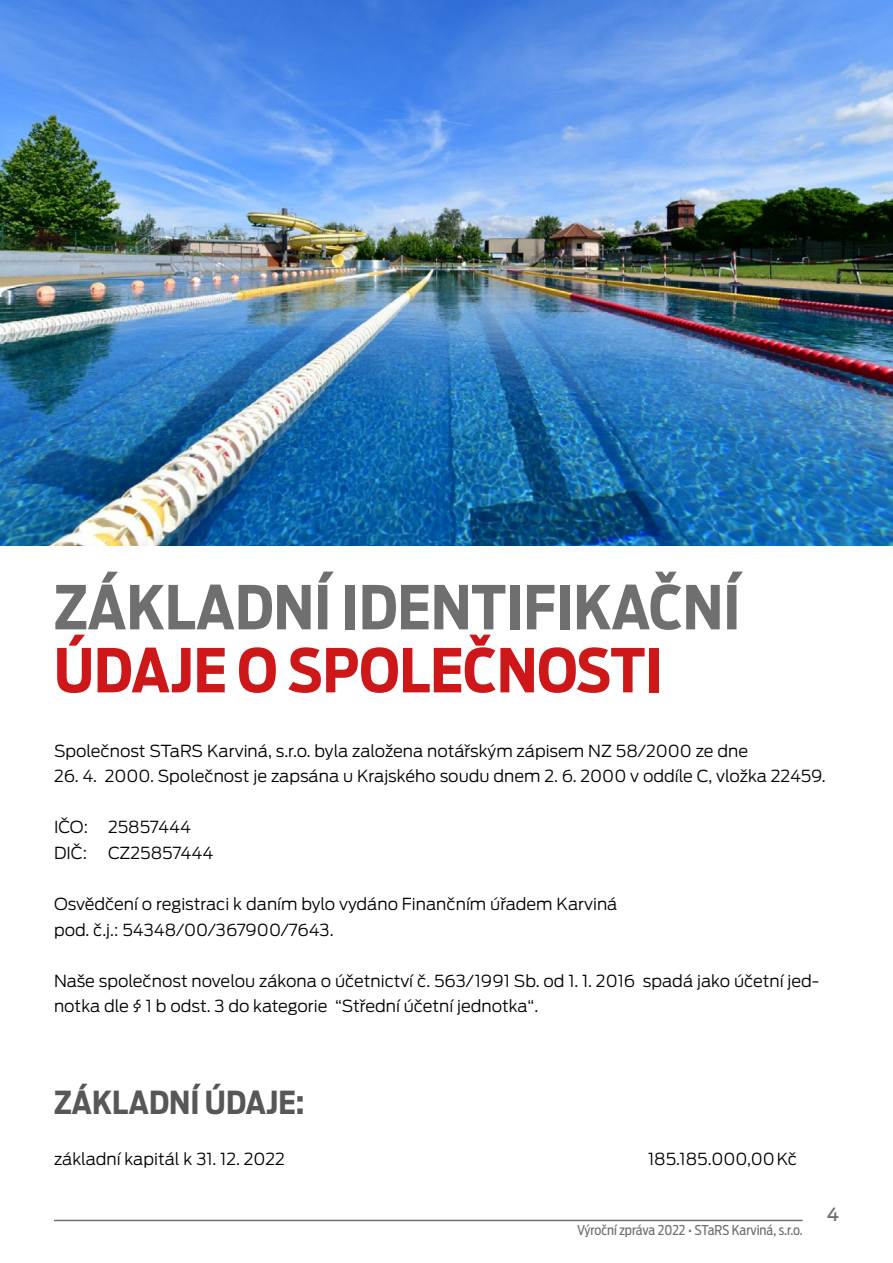
<style>
.page{position:relative;width:893px;height:1263px;background:#fff}
.page>*{position:absolute;margin:0;border:0;box-sizing:border-box;transform-origin:0 0}
.t1{font:700 60px "Ford Antenna Cond";color:#706f6f}
.t2{font:700 60px "Ford Antenna Cond";color:#cd1719}
.t3{font:700 31.5px "Ford Antenna Cond";color:#575756}
.t4{font:500 18px "Ford Antenna";color:#706f6f}
.t5{font:300 16.5px/25.5px "Ford Antenna";color:#000}
.t6{font:13.5px "Ford Antenna Cond";color:#706f6f}
</style>
<div class="page">
<hr style="left:54px;top:1220px;width:749px;height:1px;background:#706f6f">
<img style="left:0;top:0;width:893px;height:545px">
<h1 class="t1" style="left:54px;top:554px;width:688px">ZÁKLADNÍ IDENTIFIKAČNÍ</h1>
<h1 class="t2" style="left:54px;top:617px;width:610px">ÚDAJE O SPOLEČNOSTI</h1>
<p class="t5" style="left:54px;top:736px;width:696px">Společnost STaRS Karviná, s.r.o. byla založena notářským zápisem NZ 58/2000 ze dne</p>
<p class="t5" style="left:54px;top:762px;width:773px">26. 4. 2000. Společnost je zapsána u Krajského soudu dnem 2. 6. 2000 v oddíle C, vložka 22459.</p>
<p class="t5" style="left:54px;top:813px;width:139px">IČO: 25857444<br>DIČ:</p>
<p class="t5" style="left:108px;top:838px;width:107px">CZ25857444</p>
<p class="t5" style="left:54px;top:889px;width:565px">Osvědčení o registraci k daním bylo vydáno Finančním úřadem Karviná pod. č.j.: 54348/00/367900/7643.</p>
<p class="t5" style="left:54px;top:966px;width:767px">Naše společnost novelou zákona o účetnictví č. 563/1991 Sb. od 1. 1. 2016 spadá jako účetní jed&shy;notka dle § 1 b odst. 3 do kategorie “Střední účetní jednotka“.</p>
<h2 class="t3" style="left:54px;top:1074px;width:252px">ZÁKLADNÍ ÚDAJE:</h2>
<p class="t5" style="left:54px;top:1144px;width:233px">základní kapitál k 31. 12. 2022</p>
<p class="t5" style="left:648px;top:1144px;width:150px">185.185.000,00Kč</p>
<p class="t6" style="left:577px;top:1218px;width:227px">Výroční zpráva 2022 • STaRS Karviná, s.r.o.</p>
<p class="t4" style="left:827px;top:1199px;width:14px">4</p>
</div>
